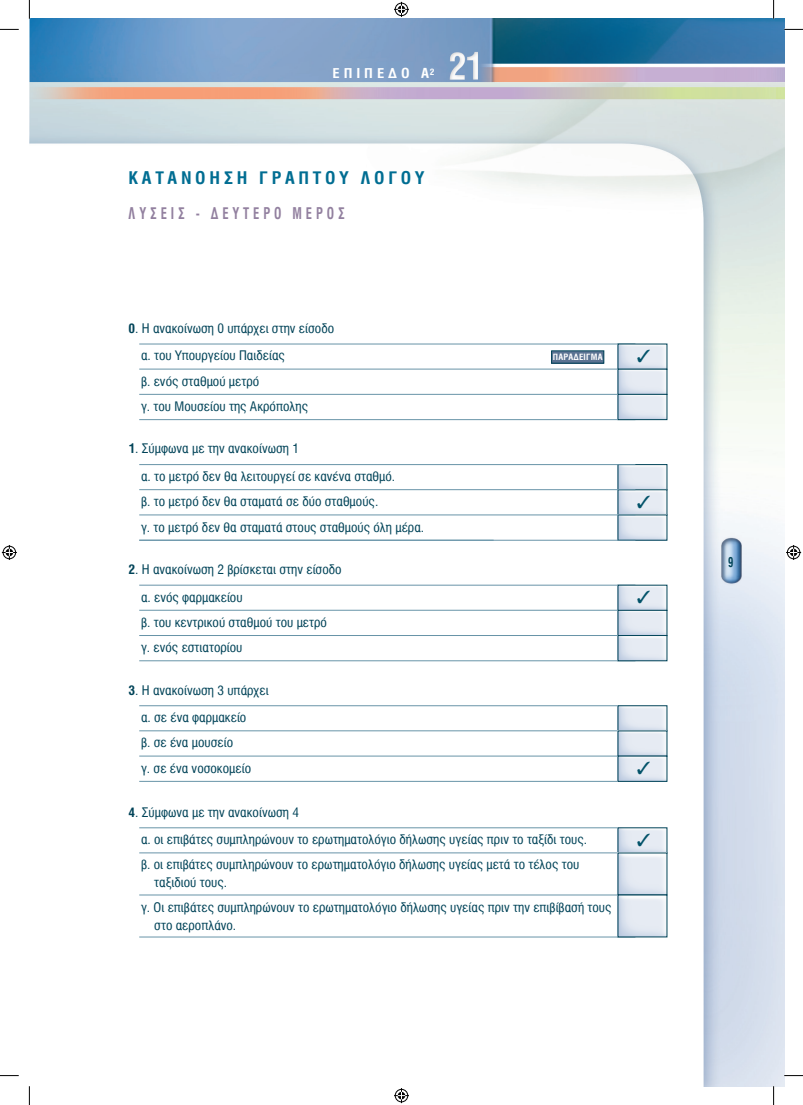
<style>
.page{position:relative;width:803px;height:1105px;background:#fff}
.page>*{position:absolute;margin:0;border:0;box-sizing:border-box;transform-origin:0 0}
.t1{font:700 17.5px "Mg Helvetica Cond";letter-spacing:.2em;color:#006d92;scale:1.05 1}
.t2{font:700 16.25px "Mg Helvetica Cond";letter-spacing:.3em;color:#92809f;scale:.8 1}
.t3{font:700 13.75px "Mg Helvetica Cond";letter-spacing:.26em;color:#fff;scale:1.1 1}
.t4{font:700 13.75px "Mg Helvetica Cond";color:#004358;scale:.8 1}
.t5{font:13.12px/27.5px "Mg Helvetica Cond";color:#004358;scale:1.05 1}
.t6{font:700 8.75px "Mg Helvetica Cond";letter-spacing:.02em;color:#fff;scale:1.05 1}
.s1{font-weight:700}
</style>
<div class="page">
<img style="left:29px;top:19px;width:755px;height:1066px">
<hr style="left:139px;top:489px;width:496px;height:1px;background:#6894a8">
<hr style="left:139px;top:464px;width:496px;height:1px;background:#6894a8">
<hr style="left:139px;top:514px;width:496px;height:1px;background:#6894a8">
<hr style="left:139px;top:539px;width:496px;height:1px;background:#6894a8">
<hr style="left:139px;top:609px;width:496px;height:1px;background:#6894a8">
<hr style="left:139px;top:584px;width:496px;height:1px;background:#6894a8">
<hr style="left:139px;top:635px;width:496px;height:1px;background:#6894a8">
<hr style="left:139px;top:660px;width:496px;height:1px;background:#6894a8">
<hr style="left:139px;top:730px;width:496px;height:1px;background:#6894a8">
<hr style="left:139px;top:705px;width:496px;height:1px;background:#6894a8">
<hr style="left:139px;top:755px;width:496px;height:1px;background:#6894a8">
<hr style="left:139px;top:780px;width:496px;height:1px;background:#6894a8">
<hr style="left:139px;top:368px;width:496px;height:1px;background:#6894a8">
<hr style="left:139px;top:343px;width:496px;height:1px;background:#6894a8">
<hr style="left:139px;top:394px;width:496px;height:1px;background:#6894a8">
<hr style="left:139px;top:419px;width:496px;height:1px;background:#6894a8">
<svg style="left:551px;top:350px;width:53px;height:14px"></svg>
<hr style="left:139px;top:852px;width:496px;height:1px;background:#6894a8">
<hr style="left:139px;top:827px;width:496px;height:1px;background:#6894a8">
<hr style="left:139px;top:894px;width:496px;height:1px;background:#6894a8">
<hr style="left:139px;top:936px;width:496px;height:1px;background:#6894a8">
<svg style="left:0;top:29px;width:19px;height:1px"></svg>
<svg style="left:784px;top:29px;width:19px;height:1px"></svg>
<svg style="left:29px;top:0;width:1px;height:19px"></svg>
<svg style="left:29px;top:1086px;width:1px;height:18px"></svg>
<svg style="left:773px;top:0;width:1px;height:19px"></svg>
<svg style="left:773px;top:1085px;width:1px;height:19px"></svg>
<svg style="left:394px;top:2px;width:15px;height:15px"></svg>
<svg style="left:394px;top:1088px;width:15px;height:14px"></svg>
<svg style="left:2px;top:545px;width:15px;height:15px"></svg>
<svg style="left:786px;top:545px;width:15px;height:15px"></svg>
<svg style="left:617px;top:343px;width:50px;height:77px"></svg>
<svg style="left:617px;top:584px;width:50px;height:77px"></svg>
<svg style="left:617px;top:705px;width:50px;height:76px"></svg>
<svg style="left:617px;top:464px;width:50px;height:76px"></svg>
<svg style="left:617px;top:826px;width:50px;height:111px"></svg>
<p class="t3" style="left:333px;top:66px;width:94px">ΕΠΙΠΕΔΟ Α<sup>2</sup></p>
<h1 class="t1" style="left:129px;top:168px;width:284px">ΚΑΤΑΝΟΗΣΗ ΓΡΑΠΤΟΥ ΛΟΓΟΥ</h1>
<p class="t2" style="left:129px;top:203px;width:272px">ΛΥΣΕΙΣ - ΔΕΥΤΕΡΟ ΜΕΡΟΣ</p>
<p class="t5" style="left:141px;top:314px;width:185px;text-indent:-12px"><span class="s1">0</span>. Η ανακοίνωση 0 υπάρχει στην είσοδο α. του Υπουργείου Παιδείας</p>
<p class="t5" style="left:141px;top:368px;width:161px;line-height:25.2px">β. ενός σταθμού μετρό<br>γ. του Μουσείου της Ακρόπολης</p>
<p class="t5" style="left:141px;top:435px;width:244px;text-indent:-12px"><span class="s1">1</span>. Σύμφωνα με την ανακοίνωση 1<br>α. το μετρό δεν θα λειτουργεί σε κανένα σταθμό.</p>
<p class="t5" style="left:141px;top:489px;width:271px;line-height:25.2px">β. το μετρό δεν θα σταματά σε δύο σταθμούς.<br>γ. το μετρό δεν θα σταματά στους σταθμούς όλη μέρα.</p>
<p class="t5" style="left:141px;top:555px;width:193px;text-indent:-12px"><span class="s1">2</span>. Η ανακοίνωση 2 βρίσκεται στην είσοδο α. ενός φαρμακείου</p>
<p class="t5" style="left:141px;top:609px;width:179px;line-height:25.2px">β. του κεντρικού σταθμού του μετρό γ. ενός εστιατορίου</p>
<p class="t5" style="left:141px;top:676px;width:123px;text-indent:-12px"><span class="s1">3</span>. Η ανακοίνωση 3 υπάρχει α. σε ένα φαρμακείο</p>
<p class="t5" style="left:141px;top:730px;width:106px;line-height:25.2px">β. σε ένα μουσείο<br>γ. σε ένα νοσοκομείο</p>
<p class="t6" style="left:553px;top:352px;width:49px">ΠΑΡΑΔΕΙΓΜΑ</p>
<p class="t5" style="left:141px;top:798px;width:426px;text-indent:-12px"><span class="s1">4</span>. Σύμφωνα με την ανακοίνωση 4<br>α. οι επιβάτες συμπληρώνουν το ερωτηματολόγιο δήλωσης υγείας πριν το ταξίδι τους.</p>
<p class="t5" style="left:154px;top:855px;width:406px;line-height:17.5px;text-indent:-13px">β. οι επιβάτες συμπληρώνουν το ερωτηματολόγιο δήλωσης υγείας μετά το τέλος του ταξιδιού τους.</p>
<p class="t5" style="left:154px;top:898px;width:437px;line-height:17.5px;text-indent:-13px">γ. Οι επιβάτες συμπληρώνουν το ερωτηματολόγιο δήλωσης υγείας πριν την επιβίβασή τους στο αεροπλάνο.</p>
<p class="t4" style="left:728px;top:554px;width:8px">9</p>
</div>
